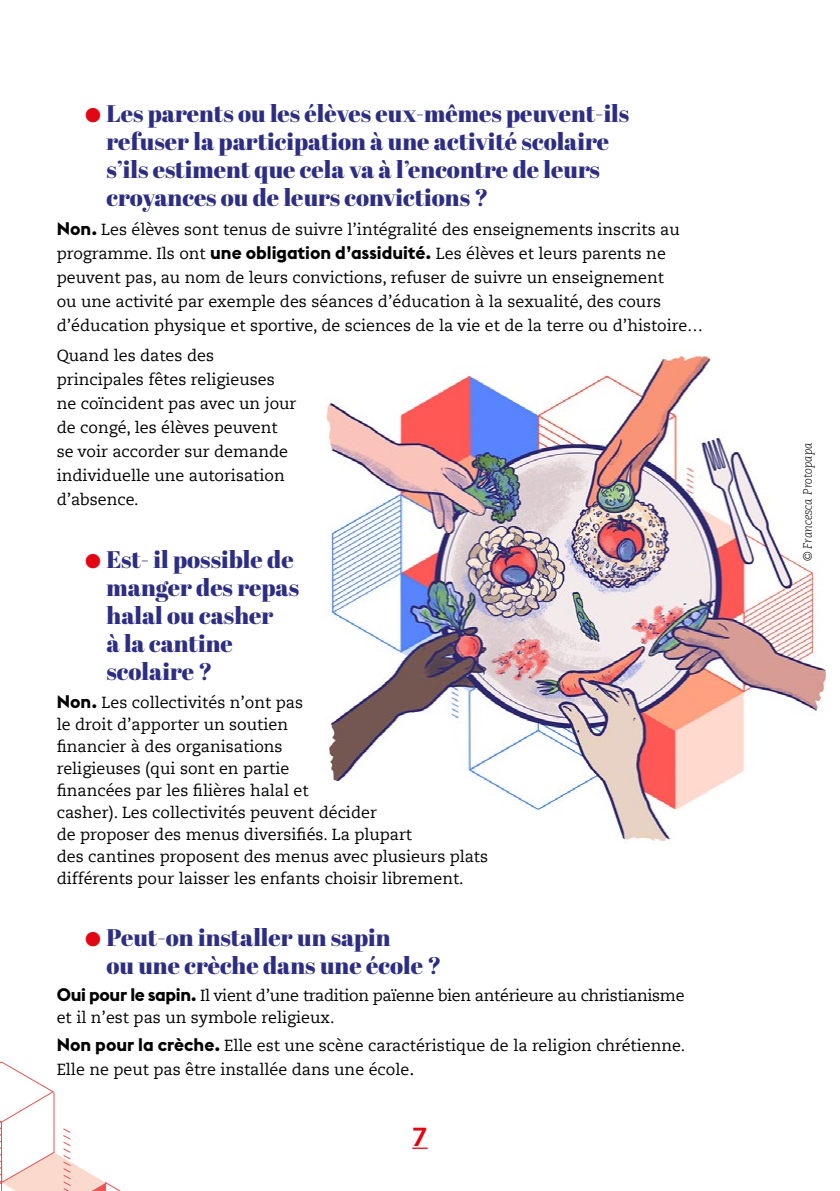
<style>
.page{position:relative;width:840px;height:1191px;background:#fff}
.page>*{position:absolute;margin:0;border:0;box-sizing:border-box;transform-origin:0 0}
.t1{font:800 26px "Caecilia LT Pro 85";color:#e30613}
.t2{font:24px/28px "Abril Fatface";color:#2d2e83}
.t3{font:16px/24px "Caecilia LT Pro 55 Roman";color:#000}
.t4{font:16px/22px "Caecilia LT Pro 55 Roman";letter-spacing:-.02em;color:#000}
.t5{font:italic 300 12px "Caecilia LT Pro 46";color:#000}
.s1{color:#e30613}
.s2{font-family:"Euclid Flex";font-weight:700;font-size:18px}
.s3{font-size:18px}
</style>
<div class="page">
<svg style="left:0;top:1061px;width:121px;height:130px"></svg>
<svg style="left:412px;top:1147px;width:15px;height:1px"></svg>
<img style="left:325px;top:353px;width:500px;height:490px">
<p class="t2" style="left:106px;top:98px;width:524px;text-indent:-21px"><span class="s1">●</span> Les parents ou les élèves eux-mêmes peuvent-ils refuser la participation à une activité scolaire s’ils estiment que cela va à l’encontre de leurs croyances ou de leurs convictions ?</p>
<p class="t3" style="left:57px;top:217px;width:647px"><span class="s2">Non.</span> Les élèves sont tenus de suivre l’intégralité des enseignements inscrits au programme. Ils ont <span class="s2">une obligation d’assiduité.</span> Les élèves et leurs parents ne peuvent pas, au nom de leurs convictions, refuser de suivre un enseignement<br>ou une activité par exemple des séances d’éducation à la sexualité, des cours d’éducation physique et sportive, de sciences de la vie et de la terre ou d’histoire…</p>
<p class="t3" style="left:57px;top:343px;width:241px">Quand les dates des principales fêtes religieuses ne coïncident pas avec un jour de congé, les élèves peuvent se voir accorder sur demande individuelle une autorisation d’absence.</p>
<p class="t2" style="left:106px;top:545px;width:194px;text-indent:-21px"><span class="s1">●</span> Est- il possible de manger des repas halal ou casher<br>à la cantine scolaire ?</p>
<p class="t3" style="left:57px;top:691px;width:432px;line-height:22px"><span class="s2">Non.</span> Les collectivités n’ont pas<br>le droit d’apporter un soutien<br>financier à des organisations<br>religieuses (qui sont en partie<br>financées par les filières halal et<br>casher). Les collectivités peuvent décider<br>de proposer des menus diversifiés. La plupart<br>des cantines proposent des menus avec plusieurs plats différents pour laisser les enfants choisir librement.</p>
<p class="t2" style="left:106px;top:922px;width:336px;text-indent:-21px"><span class="s1">●</span> Peut-on installer un sapin<br>ou une crèche dans une école ?</p>
<p class="t4" style="left:57px;top:984px;width:629px"><span class="s2">Oui pour le sapin.</span> Il vient d’une tradition païenne bien antérieure au christianisme et il n’est pas un symbole religieux.</p>
<p class="t3" style="left:57px;top:1033px;width:629px"><span class="s2">Non pour la crèche.</span> Elle est une scène caractéristique de la religion chrétienne.<br>Elle ne peut pas être installée dans une école<span class="s3">.</span></p>
<p class="t1" style="left:412px;top:1118px;width:17px">7</p>
<p class="t5" style="left:799px;top:561px;width:121px;rotate:-90deg">© Francesca Protopapa</p>
</div>
